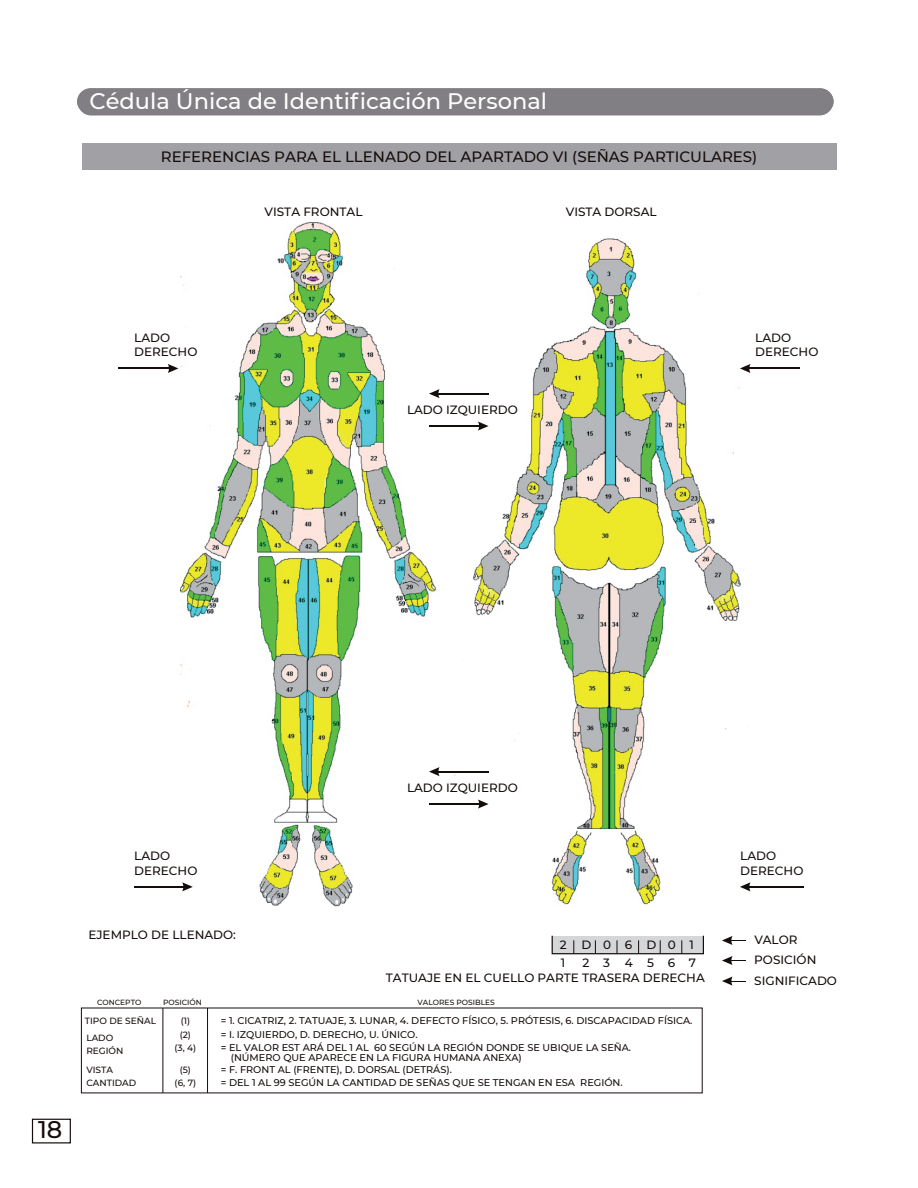
<style>
.page{position:relative;width:918px;height:1188px;background:#fff}
.page>*{position:absolute;margin:0;border:0;box-sizing:border-box;transform-origin:0 0}
.t1{font:500 24px "Montserrat";color:#150d0b}
.t2{font:500 22.5px "Montserrat";color:#fff}
.t3{font:500 15px "Montserrat";color:#150d0b}
.t4{font:500 12px/14.4px "Montserrat";color:#150d0b}
.t5{font:500 12px/18px "Montserrat";letter-spacing:1.135em;color:#150d0b}
.t6{font:500 9.75px/9.3px "Montserrat";color:#150d0b}
.t7{font:500 9px "Montserrat";color:#150d0b}
.t8{font:500 7.5px "Montserrat";color:#150d0b}
</style>
<div class="page">
<div style="left:82px;top:144px;width:754px;height:26px;background:#a1a1a5"></div>
<div style="left:32px;top:1119px;width:39px;height:24px;border:1px solid #150d0b"></div>
<div style="left:77px;top:88px;width:757px;height:27px;background:#817f83;border-radius:13px"></div>
<img style="left:181px;top:222px;width:573px;height:685px">
<hr style="left:119px;top:368px;width:54px;height:1px;background:#150d0b">
<svg style="left:168px;top:364px;width:10px;height:9px"></svg>
<hr style="left:134px;top:886px;width:54px;height:2px;background:#150d0b">
<svg style="left:182px;top:882px;width:11px;height:9px"></svg>
<hr style="left:745px;top:368px;width:55px;height:1px;background:#150d0b">
<svg style="left:740px;top:364px;width:10px;height:9px"></svg>
<hr style="left:749px;top:886px;width:54px;height:2px;background:#150d0b">
<svg style="left:740px;top:882px;width:10px;height:9px"></svg>
<hr style="left:429px;top:425px;width:54px;height:2px;background:#150d0b">
<svg style="left:478px;top:422px;width:11px;height:9px"></svg>
<hr style="left:434px;top:393px;width:55px;height:1px;background:#150d0b">
<svg style="left:429px;top:389px;width:11px;height:9px"></svg>
<hr style="left:429px;top:803px;width:54px;height:2px;background:#150d0b">
<svg style="left:478px;top:800px;width:11px;height:9px"></svg>
<hr style="left:434px;top:771px;width:55px;height:1px;background:#150d0b">
<svg style="left:429px;top:767px;width:11px;height:9px"></svg>
<div style="left:552px;top:936px;width:151px;height:18px;background:#d4d6d8"></div>
<div style="left:552px;top:935px;width:152px;height:19px;border:1px solid #150d0b"></div>
<svg style="left:573px;top:940px;width:1px;height:14px"></svg>
<svg style="left:595px;top:940px;width:1px;height:14px"></svg>
<svg style="left:617px;top:940px;width:1px;height:14px"></svg>
<svg style="left:638px;top:940px;width:1px;height:14px"></svg>
<svg style="left:660px;top:940px;width:1px;height:14px"></svg>
<svg style="left:681px;top:940px;width:1px;height:14px"></svg>
<svg style="left:722px;top:936px;width:24px;height:9px"></svg>
<svg style="left:722px;top:956px;width:24px;height:9px"></svg>
<svg style="left:722px;top:977px;width:24px;height:9px"></svg>
<hr style="left:163px;top:1008px;width:1px;height:85px;background:#150d0b">
<hr style="left:207px;top:1008px;width:1px;height:85px;background:#150d0b">
<h2 class="t2" style="left:90px;top:85px;width:459px">Cédula Única de Identificación Personal</h2>
<h3 class="t3" style="left:161px;top:146px;width:598px">REFERENCIAS PARA EL LLENADO DEL APARTADO VI (SEÑAS PARTICULARES)</h3>
<h2 class="t2" style="left:90px;top:84px;width:543px">Registro Nacional de Información Penitenciaria</h2>
<p class="t4" style="left:134px;top:330px;width:65px">LADO<br>DERECHO</p>
<p class="t4" style="left:265px;top:204px;width:99px">VISTA FRONTAL</p>
<p class="t4" style="left:566px;top:204px;width:92px">VISTA DORSAL</p>
<p class="t4" style="left:407px;top:402px;width:112px">LADO IZQUIERDO</p>
<p class="t4" style="left:755px;top:330px;width:65px">LADO<br>DERECHO</p>
<h1 class="t1" style="left:38px;top:1113px;width:26px">18</h1>
<p class="t4" style="left:134px;top:848px;width:65px">LADO<br>DERECHO</p>
<p class="t4" style="left:88px;top:927px;width:149px">EJEMPLO DE LLENADO:</p>
<p class="t4" style="left:407px;top:780px;width:112px">LADO IZQUIERDO</p>
<p class="t5" style="left:560px;top:935px;width:136px">2D06D01<br>1</p>
<p class="t4" style="left:386px;top:955px;width:320px;line-height:15.1px;text-indent:197px">234567<br>TATUAJE EN EL CUELLO PARTE TRASERA DERECHA</p>
<p class="t8" style="left:97px;top:997px;width:46px">CONCEPTO</p>
<p class="t8" style="left:163px;top:997px;width:40px">POSICIÓN</p>
<p class="t8" style="left:418px;top:997px;width:79px">VALORES POSIBLES</p>
<p class="t7" style="left:85px;top:1015px;width:73px">TIPO DE SEÑAL</p>
<p class="t7" style="left:181px;top:1015px;width:11px">(1)</p>
<p class="t6" style="left:221px;top:1016px;width:473px">= 1. CICATRIZ, 2. TATUAJE, 3. LUNAR, 4. DEFECTO FÍSICO, 5. PRÓTESIS, 6. DISCAPACIDAD FÍSICA.</p>
<p class="t7" style="left:86px;top:1031px;width:28px">LADO</p>
<p class="t7" style="left:180px;top:1028px;width:13px">(2)</p>
<p class="t6" style="left:221px;top:1029px;width:198px">= I. IZQUIERDO, D. DERECHO, U. ÚNICO.</p>
<p class="t7" style="left:86px;top:1045px;width:39px">REGIÓN</p>
<p class="t7" style="left:175px;top:1042px;width:23px">(3, 4)</p>
<p class="t6" style="left:231px;top:1043px;width:402px;text-indent:-10px">= EL VALOR EST ARÁ DEL 1 AL 60 SEGÚN LA REGIÓN DONDE SE UBIQUE LA SEÑA. (NÚMERO QUE APARECE EN LA FIGURA HUMANA ANEXA)</p>
<p class="t7" style="left:86px;top:1064px;width:28px">VISTA</p>
<p class="t7" style="left:180px;top:1064px;width:13px">(5)</p>
<p class="t6" style="left:221px;top:1065px;width:233px">= F. FRONT AL (FRENTE), D. DORSAL (DETRÁS).</p>
<p class="t7" style="left:86px;top:1077px;width:51px">CANTIDAD</p>
<p class="t7" style="left:175px;top:1077px;width:23px">(6, 7)</p>
<p class="t6" style="left:221px;top:1078px;width:404px">= DEL 1 AL 99 SEGÚN LA CANTIDAD DE SEÑAS QUE SE TENGAN EN ESA REGIÓN.</p>
<p class="t4" style="left:740px;top:848px;width:65px">LADO<br>DERECHO</p>
<p class="t4" style="left:754px;top:929px;width:84px;line-height:20.2px">VALOR<br>POSICIÓN<br>SIGNIFICADO</p>
</div>
